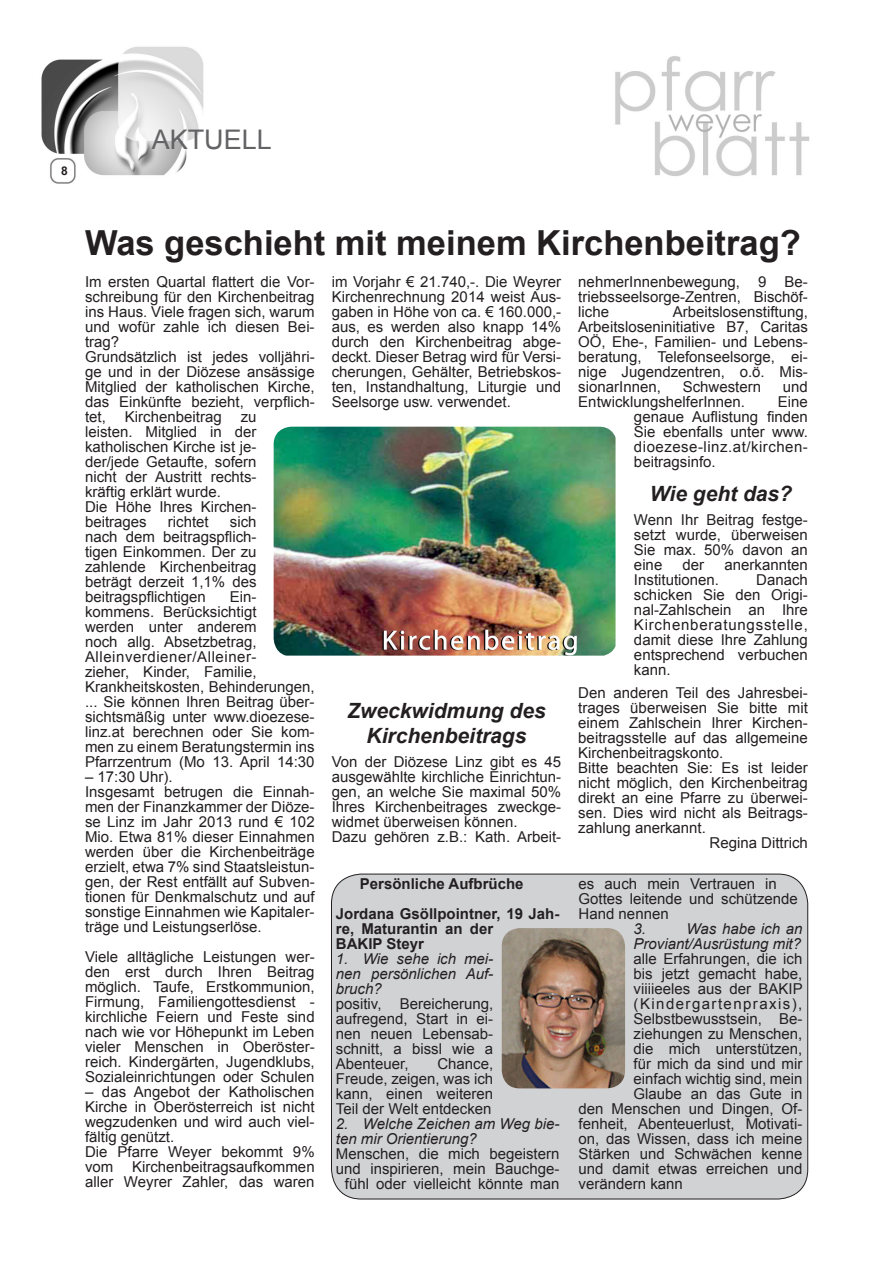
<style>
.page{position:relative;width:893px;height:1263px;background:#fff}
.page>*{position:absolute;margin:0;border:0;box-sizing:border-box;transform-origin:0 0}
.t1{font:700 34.5px "Arial";color:#231f20}
.t2{font:27px "Arial";color:#636366}
.t3{font:italic 700 21px/25.2px "Arial";color:#231f20;text-align:center}
.t4{font:15px/15px "Arial";color:#231f20;text-align:justify}
.t5{font:italic 15px/15px "Arial";color:#231f20;text-align:justify}
.t6{font:700 15px/30px "Arial";color:#231f20}
.t7{font:15px "Arial";letter-spacing:.095em;color:#231f20}
.t8{font:700 12px "Arial";color:#231f20}
</style>
<div class="page">
<img style="left:41px;top:46px;width:768px;height:138px">
<img style="left:274px;top:427px;width:341px;height:229px">
<div style="left:331px;top:874px;width:477px;height:325px;background:#d1d2d4;border-radius:30px"></div>
<img style="left:502px;top:928px;width:123px;height:160px">
<p class="t8" style="left:61px;top:163px;width:8px">8</p>
<h2 class="t2" style="left:152px;top:121px;width:19px">aktuell</h2>
<h1 class="t1" style="left:85px;top:220px;width:717px">Was geschieht mit meinem Kirchenbeitrag?</h1>
<p class="t4" style="left:85px;top:275px;width:231px;text-align:left">Im ersten Quartal flattert die Vor&shy;schreibung für den Kirchenbeitrag ins Haus. Viele fragen sich, warum und wofür zahle ich diesen Bei&shy;trag?<br>Grundsätzlich ist jedes volljähri&shy;ge und in der Diözese ansässige<br>Mitglied der katholischen Kirche, das Einkünfte bezieht, verpflich&shy;tet,</p>
<p class="t4" style="left:332px;top:275px;width:231px">im Vorjahr € 21.740,-. Die Weyrer Kirchenrechnung 2014 weist Aus&shy;gaben in Höhe von ca. € 160.000,- aus, es werden also knapp 14% durch den Kirchenbeitrag abge&shy;deckt. Dieser Betrag wird für Versi&shy;cherungen, Gehälter, Betriebskos&shy;ten, Instandhaltung, Liturgie und Seelsorge usw. verwendet.</p>
<p class="t4" style="left:578px;top:275px;width:230px">nehmerInnenbewegung, 9 Be&shy;triebsseelsorge-Zentren, Bischöf&shy;liche</p>
<p class="t4" style="left:578px;top:305px;width:231px;text-indent:95px">Arbeitslosenstiftung, Arbeitsloseninitiative B7, Caritas OÖ, Ehe-, Familien- und Lebens&shy;beratung, Telefonseelsorge, ei&shy;nige Jugendzentren, o.ö. Mis&shy;sionarInnen,</p>
<p class="t4" style="left:683px;top:380px;width:80px">Schwestern</p>
<p class="t4" style="left:783px;top:380px;width:27px">und</p>
<p class="t4" style="left:578px;top:395px;width:168px">EntwicklungshelferInnen.</p>
<p class="t4" style="left:634px;top:395px;width:175px;text-indent:144px">Eine genaue Auflistung finden Sie ebenfalls unter www. dioezese-linz.at/kirchen&shy;beitragsinfo.</p>
<h3 class="t3" style="left:650px;top:482px;width:144px">Wie geht das?</h3>
<p class="t4" style="left:634px;top:512px;width:175px">Wenn Ihr Beitrag festge&shy;setzt wurde, überweisen Sie max. 50% davon an eine</p>
<p class="t4" style="left:125px;top:410px;width:98px">Kirchenbeitrag</p>
<p class="t4" style="left:85px;top:410px;width:173px;text-align:left;text-indent:156px">zu leisten. Mitglied in der katholischen Kirche ist je&shy;der/jede Getaufte, sofern nicht der Austritt rechts&shy;kräftig erklärt wurde.<br>Die Höhe Ihres Kirchen&shy;beitrages</p>
<p class="t4" style="left:85px;top:515px;width:173px;text-indent:145px">sich nach dem beitragspflich&shy;tigen Einkommen. Der zu zahlende Kirchenbeitrag beträgt derzeit 1,1% des beitragspflichtigen</p>
<p class="t4" style="left:168px;top:515px;width:42px">richtet</p>
<p class="t4" style="left:683px;top:557px;width:23px">der</p>
<p class="t4" style="left:724px;top:557px;width:85px">anerkannten</p>
<p class="t4" style="left:634px;top:572px;width:87px">Institutionen.</p>
<p class="t4" style="left:634px;top:572px;width:175px;text-indent:122px">Danach schicken Sie den Origi&shy;nal-Zahlschein an Ihre Kirchenberatungsstelle, damit diese Ihre Zahlung entsprechend verbuchen kann.</p>
<p class="t4" style="left:578px;top:685px;width:231px">Den anderen Teil des Jahresbei-</p>
<p class="t4" style="left:578px;top:700px;width:231px">trages überweisen Sie bitte mit</p>
<p class="t4" style="left:578px;top:715px;width:231px">einem Zahlschein Ihrer Kirchen-</p>
<p class="t4" style="left:578px;top:730px;width:231px">beitragsstelle auf das allgemeine</p>
<p class="t4" style="left:578px;top:745px;width:147px">Kirchenbeitragskonto.</p>
<p class="t4" style="left:578px;top:760px;width:231px">Bitte beachten Sie: Es ist leider</p>
<p class="t4" style="left:578px;top:775px;width:231px">nicht möglich, den Kirchenbeitrag</p>
<p class="t4" style="left:578px;top:790px;width:231px">direkt an eine Pfarre zu überwei-</p>
<p class="t4" style="left:578px;top:805px;width:231px">sen. Dies wird nicht als Beitrags-</p>
<p class="t4" style="left:578px;top:820px;width:129px">zahlung anerkannt.</p>
<p class="t4" style="left:710px;top:835px;width:100px">Regina Dittrich</p>
<p class="t4" style="left:85px;top:590px;width:231px;text-align:left;text-indent:145px">Ein&shy;kommens. Berücksichtigt<br>werden unter anderem<br>noch allg. Absetzbetrag,<br>Alleinverdiener/Alleiner-<br>zieher, Kinder, Familie,<br>Krankheitskosten, Behinderungen, ... Sie können Ihren Beitrag über&shy;sichtsmäßig unter www.dioezese&shy;linz.at berechnen oder Sie kom&shy;men zu einem Beratungstermin ins<br>Pfarrzentrum (Mo 13. April 14:30</p>
<p class="t4" style="left:85px;top:770px;width:231px;text-align:left">– 17:30 Uhr).<br>Insgesamt betrugen die Einnah&shy;men der Finanzkammer der Diöze&shy;se Linz im Jahr 2013 rund € 102<br>Mio. Etwa 81% dieser Einnahmen werden über die Kirchenbeiträge erzielt, etwa 7% sind Staatsleistun&shy;gen, der Rest entfällt auf Subven&shy;tionen für Denkmalschutz und auf sonstige Einnahmen wie Kapitaler&shy;träge und Leistungserlöse.</p>
<p class="t4" style="left:85px;top:950px;width:231px">Viele alltägliche Leistungen wer&shy;den erst durch Ihren Beitrag möglich. Taufe, Erstkommunion, Firmung, Familiengottesdienst - kirchliche Feiern und Feste sind nach wie vor Höhepunkt im Leben vieler Menschen in Oberöster&shy;reich. Kindergärten, Jugendklubs, Sozialeinrichtungen oder Schulen</p>
<p class="t4" style="left:85px;top:1085px;width:231px;text-align:left">– das Angebot der Katholischen<br>Kirche in Oberösterreich ist nicht wegzudenken und wird auch viel&shy;fältig genützt.<br>Die Pfarre Weyer bekommt 9% vom Kirchenbeitragsaufkommen aller Weyrer Zahler, das waren</p>
<h3 class="t3" style="left:347px;top:699px;width:200px">Zweckwidmung des<br>Kirchenbeitrags</h3>
<p class="t4" style="left:332px;top:754px;width:231px;text-align:left">Von der Diözese Linz gibt es 45 ausgewählte kirchliche Einrichtun&shy;gen, an welche Sie maximal 50%<br>Ihres Kirchenbeitrages zweckge&shy;widmet überweisen können.<br>Dazu gehören z.B.: Kath. Arbeit-</p>
<p class="t6" style="left:336px;top:870px;width:225px;text-indent:24px">Persönliche Aufbrüche<br>Jordana Gsöllpointner, 19 Jah-</p>
<p class="t6" style="left:336px;top:922px;width:159px;line-height:15px">re, Maturantin an der<br>BAKIP Steyr</p>
<p class="t5" style="left:336px;top:952px;width:159px">1. Wie sehe ich mei&shy;nen persönlichen Auf&shy;bruch?</p>
<p class="t4" style="left:336px;top:997px;width:159px">positiv, Bereicherung, aufregend, Start in ei&shy;nen neuen Lebensab&shy;schnitt, a bissl wie a Abenteuer,</p>
<p class="t4" style="left:579px;top:877px;width:221px;text-align:left">es auch mein Vertrauen in<br>Gottes leitende und schützende<br>Hand nennen</p>
<p class="t5" style="left:634px;top:922px;width:14px">3.</p>
<p class="t5" style="left:634px;top:922px;width:170px;text-align:right">Was habe ich an<br>Proviant/Ausrüstung mit?</p>
<p class="t4" style="left:634px;top:952px;width:170px">alle Erfahrungen, die ich</p>
<p class="t4" style="left:634px;top:967px;width:170px">bis jetzt gemacht habe,</p>
<p class="t4" style="left:634px;top:982px;width:171px">viiiieeles aus der BAKIP</p>
<p class="t7" style="left:634px;top:994px;width:170px">(Kindergartenpraxis),</p>
<p class="t4" style="left:634px;top:1012px;width:170px">Selbstbewusstsein, Be-</p>
<p class="t4" style="left:634px;top:1027px;width:170px">ziehungen zu Menschen,</p>
<p class="t4" style="left:634px;top:1042px;width:170px">die mich unterstützen,</p>
<p class="t4" style="left:634px;top:1057px;width:170px">für mich da sind und mir</p>
<p class="t4" style="left:634px;top:1072px;width:170px">einfach wichtig sind, mein</p>
<p class="t4" style="left:634px;top:1087px;width:170px">Glaube an das Gute in</p>
<p class="t4" style="left:579px;top:1102px;width:225px">den Menschen und Dingen, Of-</p>
<p class="t4" style="left:579px;top:1117px;width:225px">fenheit, Abenteuerlust, Motivati-</p>
<p class="t4" style="left:579px;top:1132px;width:225px">on, das Wissen, dass ich meine</p>
<p class="t4" style="left:579px;top:1147px;width:225px">Stärken und Schwächen kenne</p>
<p class="t4" style="left:579px;top:1162px;width:225px">und damit etwas erreichen und</p>
<p class="t4" style="left:579px;top:1177px;width:106px">verändern kann</p>
<p class="t4" style="left:336px;top:1057px;width:159px;text-indent:101px">Chance, Freude, zeigen, was ich kann, einen weiteren Teil der Welt entdecken</p>
<p class="t5" style="left:336px;top:1117px;width:225px">2. Welche Zeichen am Weg bie&shy;ten mir Orientierung?</p>
<p class="t4" style="left:336px;top:1147px;width:225px;text-align:center">Menschen, die mich begeistern und inspirieren, mein Bauchge&shy;fühl oder vielleicht könnte man</p>
</div>
